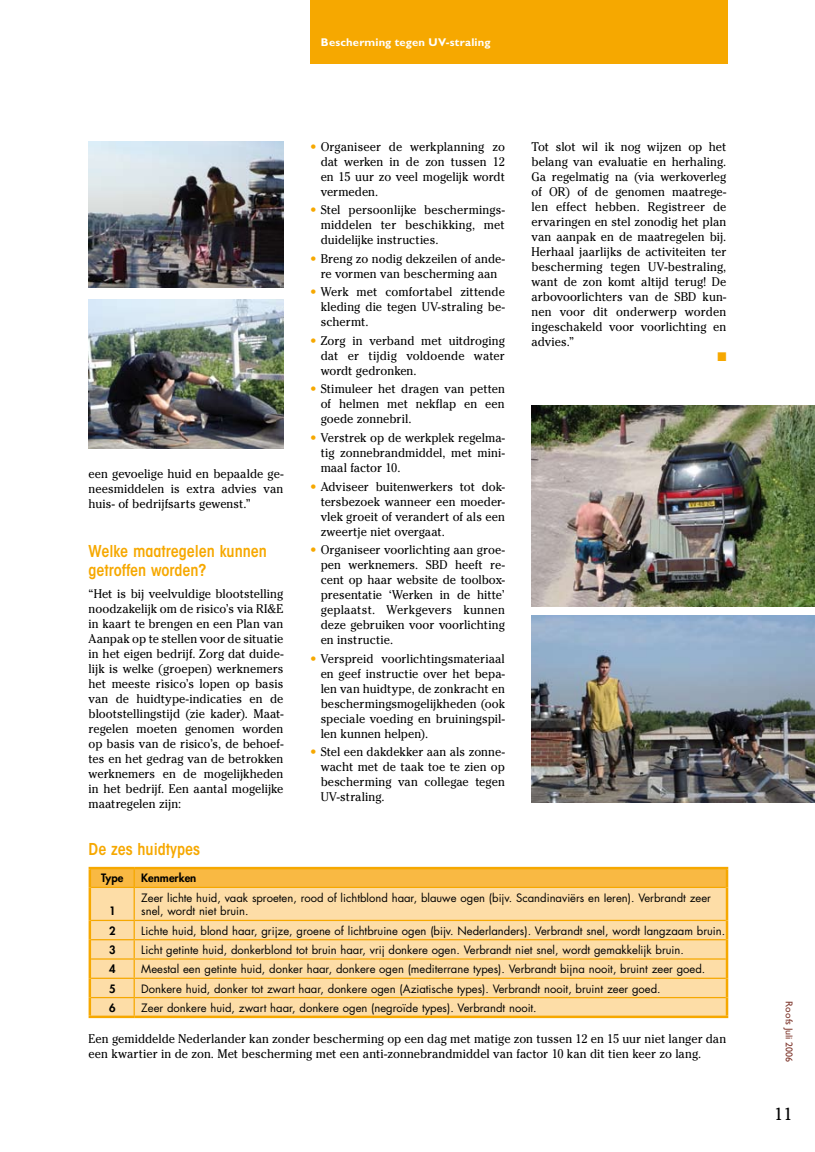
<style>
.page{position:relative;width:815px;height:1152px;background:#fff}
.page>*{position:absolute;margin:0;border:0;box-sizing:border-box;transform-origin:0 0}
.t1{font:17.5px "Cheltenham Std";color:#000}
.t2{font:600 condensed 16.25px/18.8px "ITC Avant Garde Std";color:#f6a800}
.t3{font:12.5px/15px "Cheltenham Std";letter-spacing:.005em;color:#000;text-align:justify;scale:.95 1}
.t4{font:12.5px "Zapf Dingbats Std";color:#f6a800;scale:.95 1}
.t5{font:11.25px/13.8px "Futura Std";color:#000}
.t6{font:700 11.25px "Gill Sans Std";letter-spacing:.015em;color:#fff}
.t7{font:800 11.25px "Futura Std";color:#000}
.t8{font:10px "Gill Sans Std";color:#803a30}
.s1{color:#f6a800}
</style>
<div class="page">
<div style="left:310px;top:0;width:417px;height:64px;background:#f6a800"></div>
<img style="left:531px;top:405px;width:284px;height:201px">
<img style="left:531px;top:615px;width:284px;height:187px">
<img style="left:89px;top:299px;width:194px;height:150px">
<img style="left:89px;top:142px;width:194px;height:146px">
<div style="left:91px;top:888px;width:635px;height:127px;background:#fddda7"></div>
<hr style="left:89px;top:867px;width:45px;height:2px;background:#f6a800">
<hr style="left:134px;top:867px;width:594px;height:2px;background:#f6a800">
<hr style="left:89px;top:887px;width:2px;height:33px;background:#f6a800">
<hr style="left:726px;top:887px;width:2px;height:33px;background:#f6a800">
<svg style="left:89px;top:920px;width:2px;height:19px"></svg>
<svg style="left:726px;top:920px;width:2px;height:19px"></svg>
<hr style="left:89px;top:939px;width:2px;height:20px;background:#f6a800">
<hr style="left:726px;top:939px;width:2px;height:20px;background:#f6a800">
<svg style="left:89px;top:959px;width:2px;height:56px"></svg>
<svg style="left:726px;top:959px;width:2px;height:56px"></svg>
<hr style="left:89px;top:1015px;width:45px;height:3px;background:#f6a800">
<hr style="left:134px;top:1015px;width:594px;height:3px;background:#f6a800">
<svg style="left:89px;top:868px;width:639px;height:19px;background:#f8b73d"></svg>
<hr style="left:91px;top:886px;width:43px;height:2px;background:#f6a800">
<hr style="left:134px;top:886px;width:592px;height:2px;background:#f6a800">
<hr style="left:134px;top:888px;width:1px;height:31px;background:#f6a800">
<hr style="left:91px;top:919px;width:43px;height:2px;background:#f6a800">
<hr style="left:134px;top:919px;width:592px;height:2px;background:#f6a800">
<hr style="left:91px;top:939px;width:43px;height:1px;background:#f6a800">
<hr style="left:134px;top:939px;width:592px;height:1px;background:#f6a800">
<hr style="left:91px;top:958px;width:43px;height:1px;background:#f6a800">
<hr style="left:134px;top:958px;width:592px;height:1px;background:#f6a800">
<hr style="left:91px;top:977px;width:43px;height:2px;background:#f6a800">
<hr style="left:134px;top:977px;width:592px;height:2px;background:#f6a800">
<hr style="left:91px;top:997px;width:43px;height:1px;background:#f6a800">
<hr style="left:134px;top:997px;width:592px;height:1px;background:#f6a800">
<svg style="left:134px;top:921px;width:1px;height:94px"></svg>
<p class="t6" style="left:321px;top:35px;width:171px">Bescherming tegen UV-straling</p>
<p class="t3" style="left:89px;top:466px;width:207px">een gevoelige huid en bepaalde ge&shy;neesmiddelen is extra advies van huis- of bedrijfsarts gewenst.”</p>
<h2 class="t2" style="left:89px;top:541px;width:180px">Welke maatregelen kunnen getroffen worden?</h2>
<p class="t3" style="left:89px;top:586px;width:207px">“Het is bij veelvuldige blootstelling noodzakelijk om de risico’s via RI&amp;E in kaart te brengen en een Plan van Aanpak op te stellen voor de situatie in het eigen bedrijf. Zorg dat duide&shy;lijk is welke (groepen) werknemers het meeste risico’s lopen op basis van de huidtype-indicaties en de blootstellingstijd (zie kader). Maat&shy;regelen moeten genomen worden op basis van de risico’s, de behoef&shy;tes en het gedrag van de betrokken werknemers en de mogelijkheden in het bedrijf. Een aantal mogelijke maatregelen zijn:</p>
<p class="t3" style="left:321px;top:139px;width:195px;text-indent:-11px"><span class="s1">•</span> Organiseer de werkplanning zo dat werken in de zon tussen 12 en 15 uur zo veel mogelijk wordt vermeden.</p>
<p class="t3" style="left:321px;top:202px;width:195px;text-indent:-11px"><span class="s1">•</span> Stel persoonlijke beschermings&shy;middelen ter beschikking, met duidelijke instructies.</p>
<p class="t3" style="left:310px;top:251px;width:207px;text-align:center"><span class="s1">•</span> Breng zo nodig dekzeilen of ande&shy;re vormen van bescherming aan</p>
<p class="t3" style="left:321px;top:284px;width:195px;text-indent:-11px"><span class="s1">•</span> Werk met comfortabel zittende kleding die tegen UV-straling be&shy;schermt.</p>
<p class="t3" style="left:321px;top:333px;width:195px;text-indent:-11px"><span class="s1">•</span> Zorg in verband met uitdroging dat er tijdig voldoende water wordt gedronken.</p>
<p class="t3" style="left:321px;top:382px;width:195px;text-indent:-11px"><span class="s1">•</span> Stimuleer het dragen van petten of helmen met nekflap en een goede zonnebril.</p>
<p class="t3" style="left:321px;top:430px;width:195px;text-indent:-11px"><span class="s1">•</span> Verstrek op de werkplek regelma&shy;tig zonnebrandmiddel, met mini&shy;maal factor 10.</p>
<p class="t3" style="left:321px;top:479px;width:195px;text-indent:-11px"><span class="s1">•</span> Adviseer buitenwerkers tot dok&shy;tersbezoek wanneer een moeder&shy;vlek groeit of verandert of als een zweertje niet overgaat.</p>
<p class="t3" style="left:321px;top:542px;width:195px;text-indent:-11px"><span class="s1">•</span> Organiseer voorlichting aan groe&shy;pen werknemers. SBD heeft re&shy;cent op haar website de toolbox&shy;presentatie ‘Werken in de hitte’ geplaatst. Werkgevers kunnen deze gebruiken voor voorlichting en instructie.</p>
<p class="t3" style="left:321px;top:651px;width:195px;text-indent:-11px"><span class="s1">•</span> Verspreid voorlichtingsmateriaal en geef instructie over het bepa&shy;len van huidtype, de zonkracht en beschermingsmogelijkheden (ook speciale voeding en bruiningspil&shy;len kunnen helpen).</p>
<p class="t3" style="left:321px;top:744px;width:195px;text-indent:-11px"><span class="s1">•</span> Stel een dakdekker aan als zonne&shy;wacht met de taak toe te zien op bescherming van collegae tegen UV-straling.</p>
<p class="t3" style="left:531px;top:139px;width:207px">Tot slot wil ik nog wijzen op het belang van evaluatie en herhaling.<br>Ga regelmatig na (via werkoverleg of OR) of de genomen maatrege&shy;len effect hebben. Registreer de ervaringen en stel zonodig het plan van aanpak en de maatregelen bij.<br>Herhaal jaarlijks de activiteiten ter bescherming tegen UV-bestraling, want de zon komt altijd terug! De arbovoorlichters van de SBD kun&shy;nen voor dit onderwerp worden ingeschakeld voor voorlichting en advies.”</p>
<p class="t4" style="left:717px;top:350px;width:11px">■</p>
<h2 class="t2" style="left:89px;top:839px;width:113px">De zes huidtypes</h2>
<p class="t7" style="left:101px;top:871px;width:24px">Type</p>
<p class="t7" style="left:141px;top:871px;width:57px">Kenmerken</p>
<p class="t7" style="left:109px;top:904px;width:8px">1</p>
<p class="t5" style="left:141px;top:890px;width:571px">Zeer lichte huid, vaak sproeten, rood of lichtblond haar, blauwe ogen (bijv. Scandinaviërs en Ieren). Verbrandt zeer snel, wordt niet bruin.</p>
<p class="t7" style="left:109px;top:923px;width:8px">2</p>
<p class="t5" style="left:141px;top:923px;width:585px">Lichte huid, blond haar, grijze, groene of lichtbruine ogen (bijv. Nederlanders). Verbrandt snel, wordt langzaam bruin.</p>
<p class="t7" style="left:109px;top:942px;width:8px">3</p>
<p class="t5" style="left:141px;top:943px;width:544px">Licht getinte huid, donkerblond tot bruin haar, vrij donkere ogen. Verbrandt niet snel, wordt gemakkelijk bruin.</p>
<p class="t7" style="left:109px;top:962px;width:8px">4</p>
<p class="t5" style="left:141px;top:962px;width:566px">Meestal een getinte huid, donker haar, donkere ogen (mediterrane types). Verbrandt bijna nooit, bruint zeer goed.</p>
<p class="t7" style="left:109px;top:981px;width:8px">5</p>
<p class="t5" style="left:141px;top:981px;width:521px">Donkere huid, donker tot zwart haar, donkere ogen (Aziatische types). Verbrandt nooit, bruint zeer goed.</p>
<p class="t7" style="left:109px;top:1000px;width:8px">6</p>
<p class="t5" style="left:141px;top:1001px;width:397px">Zeer donkere huid, zwart haar, donkere ogen (negroïde types). Verbrandt nooit.</p>
<p class="t3" style="left:89px;top:1031px;width:673px">Een gemiddelde Nederlander kan zonder bescherming op een dag met matige zon tussen 12 en 15 uur niet langer dan een kwartier in de zon. Met bescherming met een anti-zonnebrandmiddel van factor 10 kan dit tien keer zo lang.</p>
<p class="t8" style="left:795px;top:1001px;width:62px;rotate:90deg">Roofs Juli 2006</p>
<h1 class="t1" style="left:774px;top:1103px;width:20px">11</h1>
</div>
